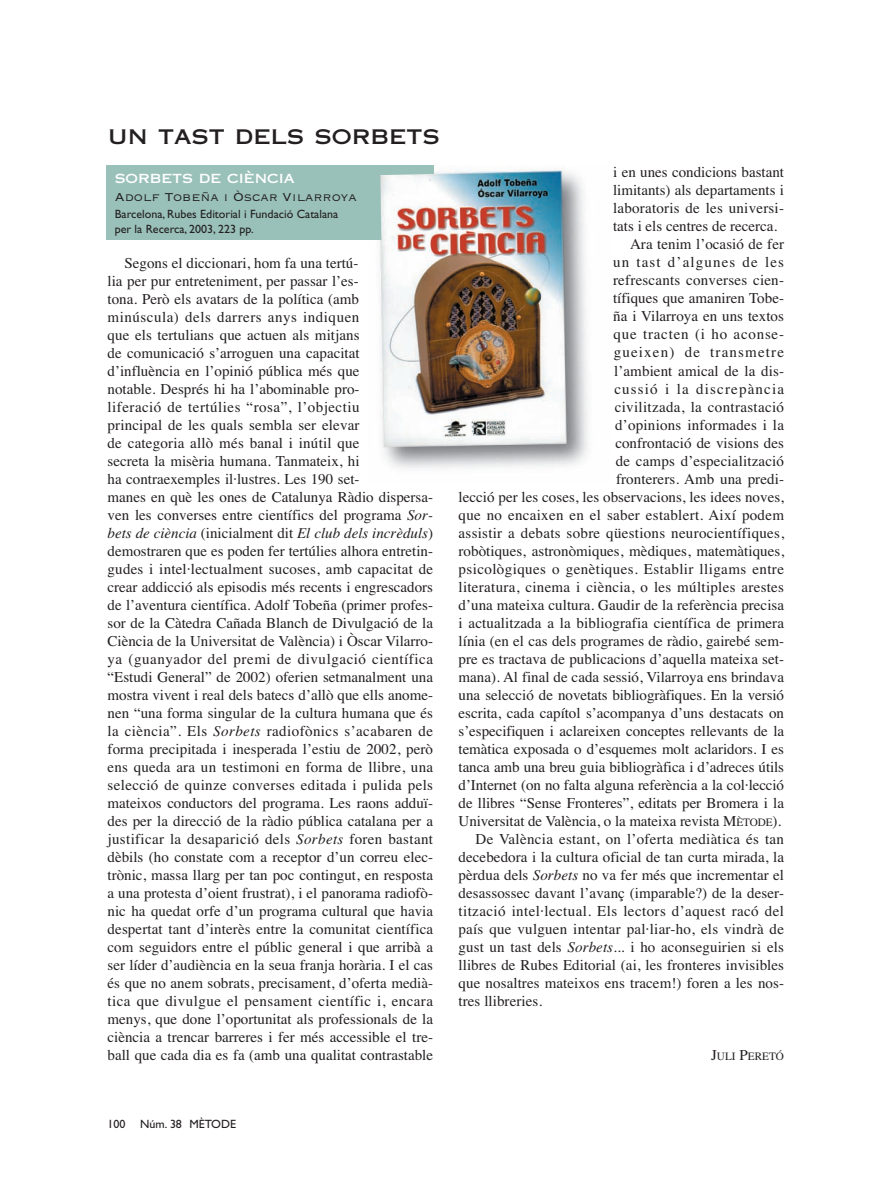
<style>
.page{position:relative;width:893px;height:1191px;background:#fff}
.page>*{position:absolute;margin:0;border:0;box-sizing:border-box;transform-origin:0 0}
.t1{font:24px "Copperplate Thirty One AB";color:#231f20}
.t2{font:15px/18px "Times";color:#231f20}
.t3{font:15px "Times";letter-spacing:.02em;color:#231f20}
.t4{font:15px "Times";letter-spacing:.075em;color:#231f20}
.t5{font:15px "Times";letter-spacing:.025em;color:#231f20}
.t6{font:15px "Times";letter-spacing:.03em;color:#231f20}
.t7{font:15px "Copperplate Thirty Two BC";color:#231f20}
.t8{font:15px "Times";letter-spacing:.05em;color:#231f20}
.t9{font:15px "Copperplate Thirty One AB";color:#fff}
.t10{font:12px/14.4px "Gill Sans";color:#231f20}
.t11{font:11.25px "Times";color:#231f20}
.s1{font-style:italic}
.s2{font-size:11.25px}
.s3{font-size:15px}
</style>
<div class="page">
<div style="left:106px;top:165px;width:328px;height:75px;background:#99c1b9"></div>
<img style="left:380px;top:171px;width:186px;height:275px">
<h1 class="t1" style="left:108px;top:122px;width:334px">UN TAST DELS SORBETS</h1>
<p class="t9" style="left:115px;top:169px;width:181px">SORBETS DE CIÈNCIA</p>
<p class="t7" style="left:115px;top:187px;width:243px">Adolf Tobeña i Òscar Vilarroya</p>
<p class="t10" style="left:115px;top:208px;width:225px">Barcelona, Rubes Editorial i Fundació Catalana per la Recerca, 2003, 223 pp.</p>
<p class="t2" style="left:108px;top:255px;width:327px;text-indent:17px">Segons el diccionari, hom fa una tertú-<br>lia per pur entreteniment, per passar l’es-<br>tona. Però els avatars de la política (amb minúscula) dels darrers anys indiquen<br>que els tertulians que actuen als mitjans<br>de comunicació s’arroguen una capacitat d’influència en l’opinió pública més que<br>notable. Després hi ha l’abominable pro-<br>liferació de tertúlies “rosa”, l’objectiu<br>principal de les quals sembla ser elevar<br>de categoria allò més banal i inútil que<br>secreta la misèria humana. Tanmateix, hi<br>ha contraexemples il·lustres. Les 190 set-<br>manes en què les ones de Catalunya Ràdio dispersa&shy;ven les converses entre científics del programa <span class="s1">Sor&shy;bets de ciència</span> (inicialment dit <span class="s1">El club dels incrèduls</span>) demostraren que es poden fer tertúlies alhora entretin&shy;gudes i intel·lectualment sucoses, amb capacitat de crear addicció als episodis més recents i engrescadors de l’aventura científica. Adolf Tobeña (primer profes&shy;sor de la Càtedra Cañada Blanch de Divulgació de la Ciència de la Universitat de València) i Òscar Vilarro&shy;ya (guanyador del premi de divulgació científica “Estudi General” de 2002) oferien setmanalment una mostra vivent i real dels batecs d’allò que ells anome&shy;nen “una forma singular de la cultura humana que és la ciència”. Els <span class="s1">Sorbets</span> radiofònics s’acabaren de forma precipitada i inesperada l’estiu de 2002, però ens queda ara un testimoni en forma de llibre, una selecció de quinze converses editada i pulida pels mateixos conductors del programa. Les raons adduï&shy;des per la direcció de la ràdio pública catalana per a justificar la desaparició dels <span class="s1">Sorbets</span> foren bastant dèbils (ho constate com a receptor d’un correu elec&shy;trònic, massa llarg per tan poc contingut, en resposta a una protesta d’oient frustrat), i el panorama radiofò&shy;nic ha quedat orfe d’un programa cultural que havia despertat tant d’interès entre la comunitat científica com seguidors entre el públic general i que arribà a ser líder d’audiència en la seua franja horària. I el cas és que no anem sobrats, precisament, d’oferta medià&shy;tica que divulgue el pensament científic i, encara menys, que done l’oportunitat als professionals de la ciència a trencar barreres i fer més accessible el tre&shy;ball que cada dia es fa (amb una qualitat contrastable</p>
<p class="t2" style="left:613px;top:165px;width:172px">i en unes condicions bastant</p>
<p class="t2" style="left:613px;top:183px;width:172px">limitants) als departaments i</p>
<p class="t2" style="left:613px;top:201px;width:172px">laboratoris de les universi-</p>
<p class="t2" style="left:613px;top:219px;width:166px">tats i els centres de recerca.</p>
<p class="t2" style="left:630px;top:237px;width:155px">Ara tenim l’ocasió de fer</p>
<p class="t4" style="left:613px;top:257px;width:172px">un tast d’algunes de les</p>
<p class="t2" style="left:613px;top:273px;width:172px">refrescants converses cien-</p>
<p class="t2" style="left:613px;top:291px;width:172px">tífiques que amaniren Tobe-</p>
<p class="t2" style="left:613px;top:309px;width:172px">ña i Vilarroya en uns textos</p>
<p class="t8" style="left:613px;top:329px;width:172px">que tracten (i ho aconse-</p>
<p class="t4" style="left:614px;top:347px;width:172px">gueixen) de transmetre</p>
<p class="t2" style="left:614px;top:363px;width:171px">l’ambient amical de la dis-</p>
<p class="t4" style="left:614px;top:383px;width:171px">cussió i la discrepància</p>
<p class="t3" style="left:615px;top:401px;width:171px">civilitzada, la contrastació</p>
<p class="t2" style="left:615px;top:417px;width:170px">d’opinions informades i la</p>
<p class="t2" style="left:615px;top:435px;width:170px">confrontació de visions des</p>
<p class="t2" style="left:616px;top:453px;width:170px">de camps d’especialització</p>
<p class="t2" style="left:616px;top:471px;width:170px">fronterers. Amb una predi-</p>
<p class="t2" style="left:459px;top:489px;width:327px">lecció per les coses, les observacions, les idees noves,</p>
<p class="t3" style="left:459px;top:509px;width:327px">que no encaixen en el saber establert. Així podem</p>
<p class="t3" style="left:459px;top:527px;width:327px">assistir a debats sobre qüestions neurocientífiques,</p>
<p class="t2" style="left:459px;top:543px;width:327px">robòtiques, astronòmiques, mèdiques, matemàtiques,</p>
<p class="t6" style="left:459px;top:563px;width:327px">psicològiques o genètiques. Establir lligams entre</p>
<p class="t3" style="left:459px;top:581px;width:327px">literatura, cinema i ciència, o les múltiples arestes</p>
<p class="t2" style="left:459px;top:597px;width:327px">d’una mateixa cultura. Gaudir de la referència precisa</p>
<p class="t2" style="left:459px;top:615px;width:327px">i actualitzada a la bibliografia científica de primera</p>
<p class="t2" style="left:459px;top:633px;width:327px">línia (en el cas dels programes de ràdio, gairebé sem-</p>
<p class="t2" style="left:459px;top:651px;width:327px">pre es tractava de publicacions d’aquella mateixa set-</p>
<p class="t2" style="left:459px;top:669px;width:327px">mana). Al final de cada sessió, Vilarroya ens brindava</p>
<p class="t2" style="left:459px;top:687px;width:327px">una selecció de novetats bibliogràfiques. En la versió</p>
<p class="t2" style="left:459px;top:705px;width:327px">escrita, cada capítol s’acompanya d’uns destacats on</p>
<p class="t2" style="left:459px;top:723px;width:327px">s’especifiquen i aclareixen conceptes rellevants de la</p>
<p class="t2" style="left:459px;top:741px;width:327px">temàtica exposada o d’esquemes molt aclaridors. I es</p>
<p class="t2" style="left:459px;top:759px;width:327px">tanca amb una breu guia bibliogràfica i d’adreces útils</p>
<p class="t2" style="left:459px;top:777px;width:327px">d’Internet (on no falta alguna referència a la col·lecció</p>
<p class="t2" style="left:459px;top:795px;width:327px">de llibres “Sense Fronteres”, editats per Bromera i la</p>
<p class="t2" style="left:459px;top:813px;width:324px">Universitat de València, o la mateixa revista M<span class="s2">ÈTODE</span>).</p>
<p class="t3" style="left:476px;top:833px;width:310px">De València estant, on l’oferta mediàtica és tan</p>
<p class="t2" style="left:459px;top:849px;width:327px">decebedora i la cultura oficial de tan curta mirada, la</p>
<p class="t2" style="left:459px;top:867px;width:327px">pèrdua dels <span class="s1">Sorbets</span> no va fer més que incrementar el</p>
<p class="t2" style="left:459px;top:885px;width:327px">desassossec davant l’avanç (imparable?) de la deser-</p>
<p class="t5" style="left:459px;top:905px;width:327px">tització intel·lectual. Els lectors d’aquest racó del</p>
<p class="t2" style="left:459px;top:921px;width:327px">país que vulguen intentar pal·liar-ho, els vindrà de</p>
<p class="t2" style="left:459px;top:939px;width:327px">gust un tast dels <span class="s1">Sorbets</span>... i ho aconseguirien si els</p>
<p class="t2" style="left:459px;top:957px;width:327px">llibres de Rubes Editorial (ai, les fronteres invisibles</p>
<p class="t2" style="left:459px;top:975px;width:327px">que nosaltres mateixos ens tracem!) foren a les nos-</p>
<p class="t2" style="left:459px;top:993px;width:85px">tres llibreries.</p>
<p class="t11" style="left:711px;top:1052px;width:74px"><span class="s3">J</span>ULI <span class="s3">P</span>ERETÓ</p>
<p class="t10" style="left:108px;top:1118px;width:130px">100 Núm. 38 MÈTODE</p>
</div>
